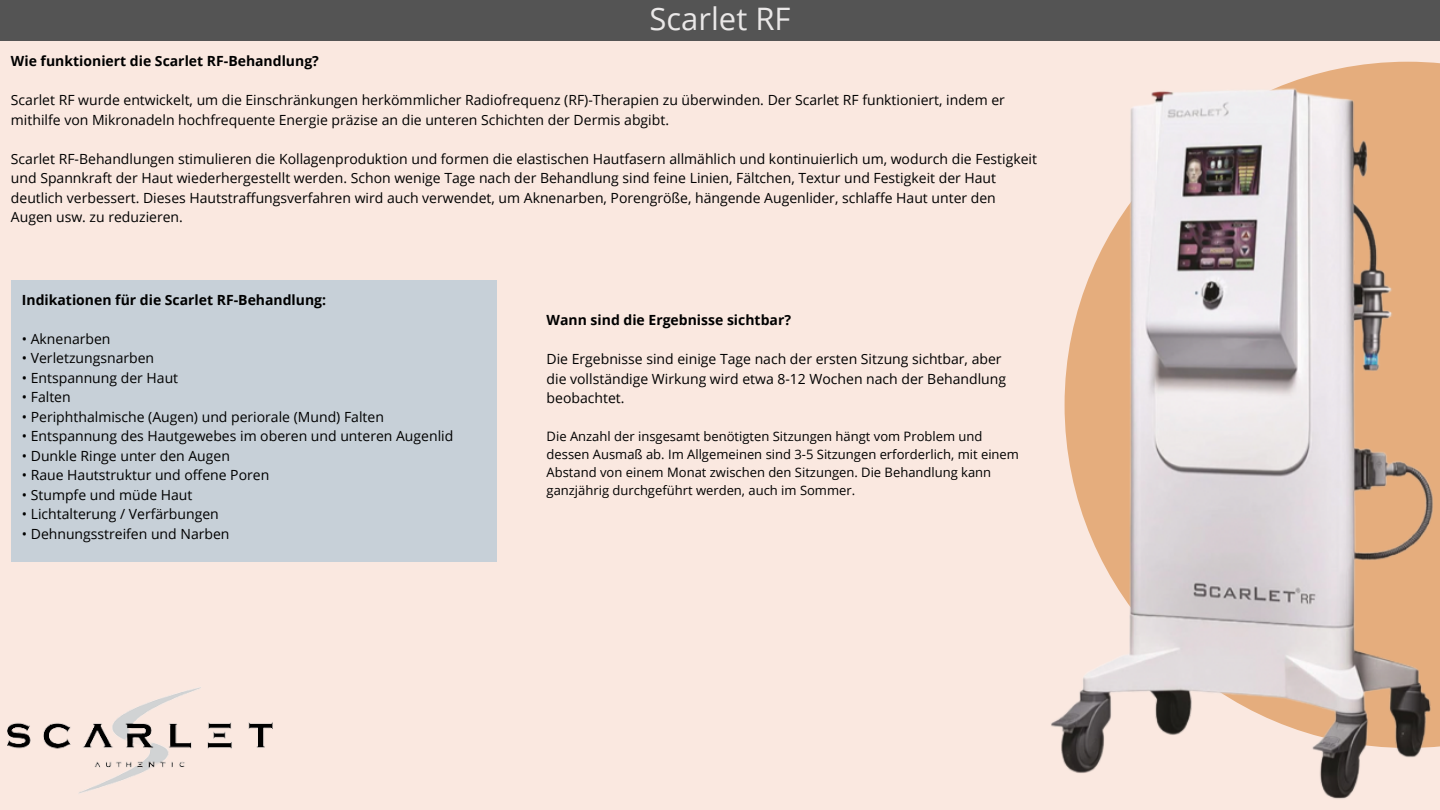
<style>
.page{position:relative;width:1440px;height:810px;background:#fae8e0}
.page>*{position:absolute;margin:0;border:0;box-sizing:border-box;transform-origin:0 0}
.t1{font:31px "Open Sans";color:#eae8e8}
.t2{font:14px/19.5px "Open Sans";color:#000}
.t3{font:700 14px "Open Sans";color:#000}
.t4{font:13px/18px "Open Sans";color:#000}
</style>
<div class="page">
<div style="left:0;top:0;width:1440px;height:40px;background:#545454"></div>
<img style="left:7px;top:687px;width:266px;height:106px">
<img style="left:1051px;top:62px;width:389px;height:737px">
<div style="left:11px;top:280px;width:486px;height:282px;background:#c7d0d8"></div>
<p class="t1" style="left:649px;top:-3px;width:143px">Scarlet RF</p>
<p class="t3" style="left:11px;top:51px;width:309px">Wie funktioniert die Scarlet RF-Behandlung?</p>
<p class="t2" style="left:11px;top:90px;width:996px">Scarlet RF wurde entwickelt, um die Einschränkungen herkömmlicher Radiofrequenz (RF)-Therapien zu überwinden. Der Scarlet RF funktioniert, indem er mithilfe von Mikronadeln hochfrequente Energie präzise an die unteren Schichten der Dermis abgibt.</p>
<p class="t2" style="left:11px;top:149px;width:1028px">Scarlet RF-Behandlungen stimulieren die Kollagenproduktion und formen die elastischen Hautfasern allmählich und kontinuierlich um, wodurch die Festigkeit und Spannkraft der Haut wiederhergestellt werden. Schon wenige Tage nach der Behandlung sind feine Linien, Fältchen, Textur und Festigkeit der Haut deutlich verbessert. Dieses Hautstraffungsverfahren wird auch verwendet, um Aknenarben, Porengröße, hängende Augenlider, schlaffe Haut unter den Augen usw. zu reduzieren.</p>
<p class="t3" style="left:22px;top:290px;width:306px">Indikationen für die Scarlet RF-Behandlung:</p>
<p class="t2" style="left:22px;top:329px;width:90px">• Aknenarben</p>
<p class="t2" style="left:22px;top:348px;width:134px">• Verletzungsnarben</p>
<p class="t2" style="left:22px;top:368px;width:158px">• Entspannung der Haut</p>
<p class="t2" style="left:22px;top:387px;width:50px">• Falten</p>
<p class="t2" style="left:22px;top:407px;width:364px">• Periphthalmische (Augen) und periorale (Mund) Falten</p>
<p class="t2" style="left:22px;top:426px;width:433px">• Entspannung des Hautgewebes im oberen und unteren Augenlid</p>
<p class="t2" style="left:22px;top:446px;width:210px">• Dunkle Ringe unter den Augen</p>
<p class="t2" style="left:22px;top:465px;width:249px">• Raue Hautstruktur und offene Poren</p>
<p class="t2" style="left:22px;top:485px;width:172px">• Stumpfe und müde Haut</p>
<p class="t2" style="left:22px;top:504px;width:198px">• Lichtalterung / Verfärbungen</p>
<p class="t2" style="left:22px;top:524px;width:209px">• Dehnungsstreifen und Narben</p>
<p class="t3" style="left:547px;top:310px;width:246px">Wann sind die Ergebnisse sichtbar?</p>
<p class="t2" style="left:547px;top:349px;width:461px">Die Ergebnisse sind einige Tage nach der ersten Sitzung sichtbar, aber die vollständige Wirkung wird etwa 8-12 Wochen nach der Behandlung beobachtet.</p>
<p class="t4" style="left:547px;top:427px;width:474px">Die Anzahl der insgesamt benötigten Sitzungen hängt vom Problem und dessen Ausmaß ab. Im Allgemeinen sind 3-5 Sitzungen erforderlich, mit einem Abstand von einem Monat zwischen den Sitzungen. Die Behandlung kann ganzjährig durchgeführt werden, auch im Sommer.</p>
</div>
